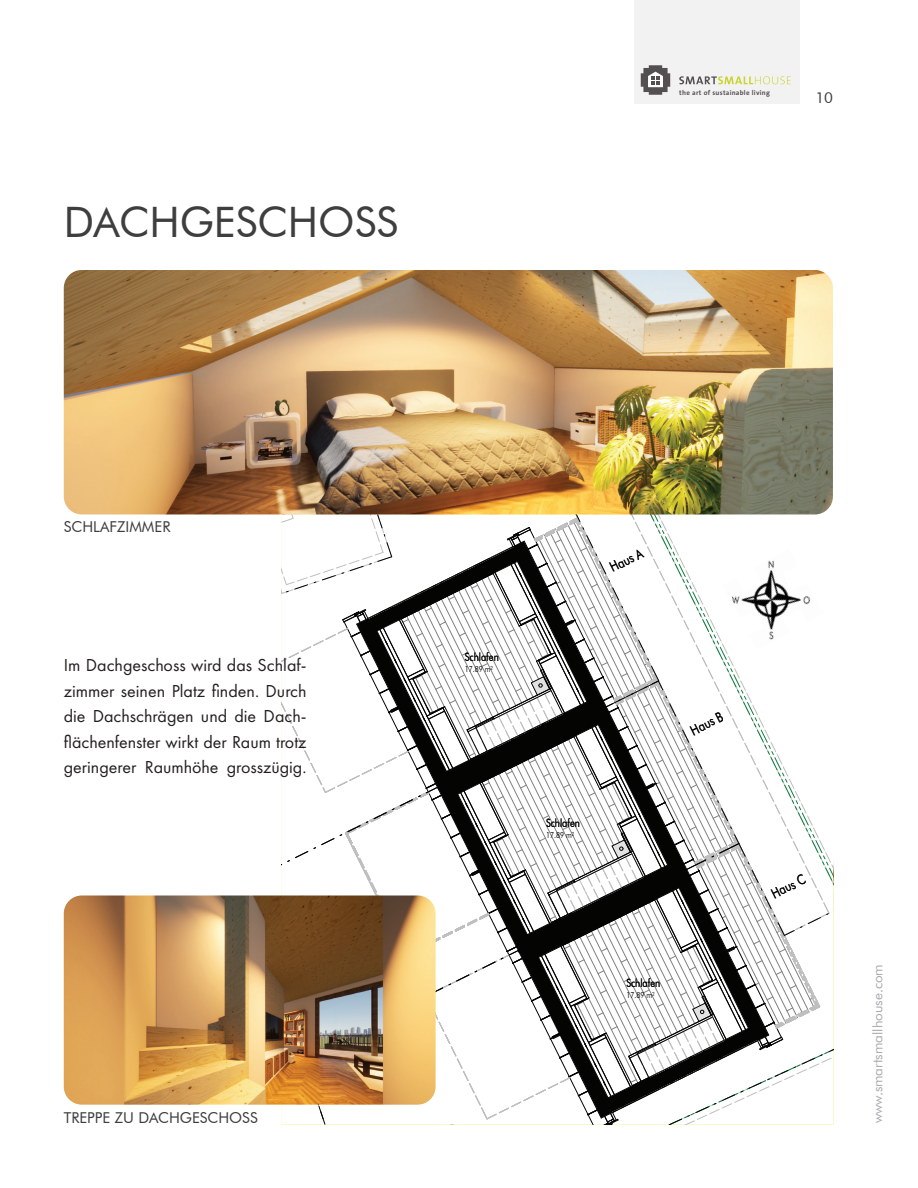
<style>
.page{position:relative;width:918px;height:1188px;background:#fff}
.page>*{position:absolute;margin:0;border:0;box-sizing:border-box;transform-origin:0 0}
.t1{font:42px "Futura BT";color:#3e3e3f}
.t2{font:18px/25.5px "Futura PT";color:#231f20;text-align:justify}
.t3{font:15px "Futura BT";color:#3e3e3f}
.t4{font:13.95px "Futura BT";color:#040503;scale:.8 1}
.t5{font:13.5px "Futura BT";color:#a8a9ad}
.t6{font:11.55px "Futura BT";color:#040503;scale:.8 1}
.t7{font:8.4px "Futura BT";color:#040503;scale:.8 1}
.t8{font:700 6.9px "The Sans";letter-spacing:.04em;color:#544f51}
</style>
<div class="page">
<div style="left:634px;top:0;width:166px;height:103px;background:#f3f2f2"></div>
<svg style="left:679px;top:76px;width:112px;height:8px"></svg>
<svg style="left:641px;top:65px;width:29px;height:30px"></svg>
<img style="left:64px;top:270px;width:769px;height:244px">
<img style="left:64px;top:896px;width:217px;height:209px">
<svg style="left:281px;top:514px;width:552px;height:611px"></svg>
<h1 class="t1" style="left:64px;top:196px;width:336px">DACHGESCHOSS</h1>
<p class="t8" style="left:679px;top:87px;width:92px">the art of sustainable living</p>
<p class="t3" style="left:815px;top:89px;width:19px">10</p>
<p class="t3" style="left:64px;top:517px;width:108px">SCHLAFZIMMER</p>
<p class="t2" style="left:64px;top:652px;width:244px">Im Dachgeschoss wird das Schlaf&shy;zimmer seinen Platz finden. Durch die Dachschrägen und die Dach&shy;flächenfenster wirkt der Raum trotz geringerer Raumhöhe grosszügig.</p>
<p class="t3" style="left:64px;top:1108px;width:195px">TREPPE ZU DACHGESCHOSS</p>
<p class="t6" style="left:465px;top:650px;width:44px">Schlafen</p>
<p class="t6" style="left:465px;top:650px;width:44px">Schlafen</p>
<p class="t7" style="left:465px;top:664px;width:37px">17.89 m²</p>
<p class="t4" style="left:607px;top:560px;width:45px;rotate:-26deg">Haus A</p>
<p class="t6" style="left:546px;top:816px;width:44px">Schlafen</p>
<p class="t6" style="left:546px;top:816px;width:44px">Schlafen</p>
<p class="t7" style="left:546px;top:830px;width:37px">17.89 m²</p>
<p class="t4" style="left:688px;top:723px;width:45px;rotate:-26deg">Haus B</p>
<p class="t6" style="left:626px;top:976px;width:44px">Schlafen</p>
<p class="t6" style="left:626px;top:976px;width:44px">Schlafen</p>
<p class="t7" style="left:626px;top:990px;width:37px">17.89 m²</p>
<p class="t4" style="left:769px;top:887px;width:47px;rotate:-26deg">Haus C</p>
<p class="t5" style="left:869px;top:1123px;width:161px;rotate:-90deg">www.smartsmallhouse.com</p>
</div>
